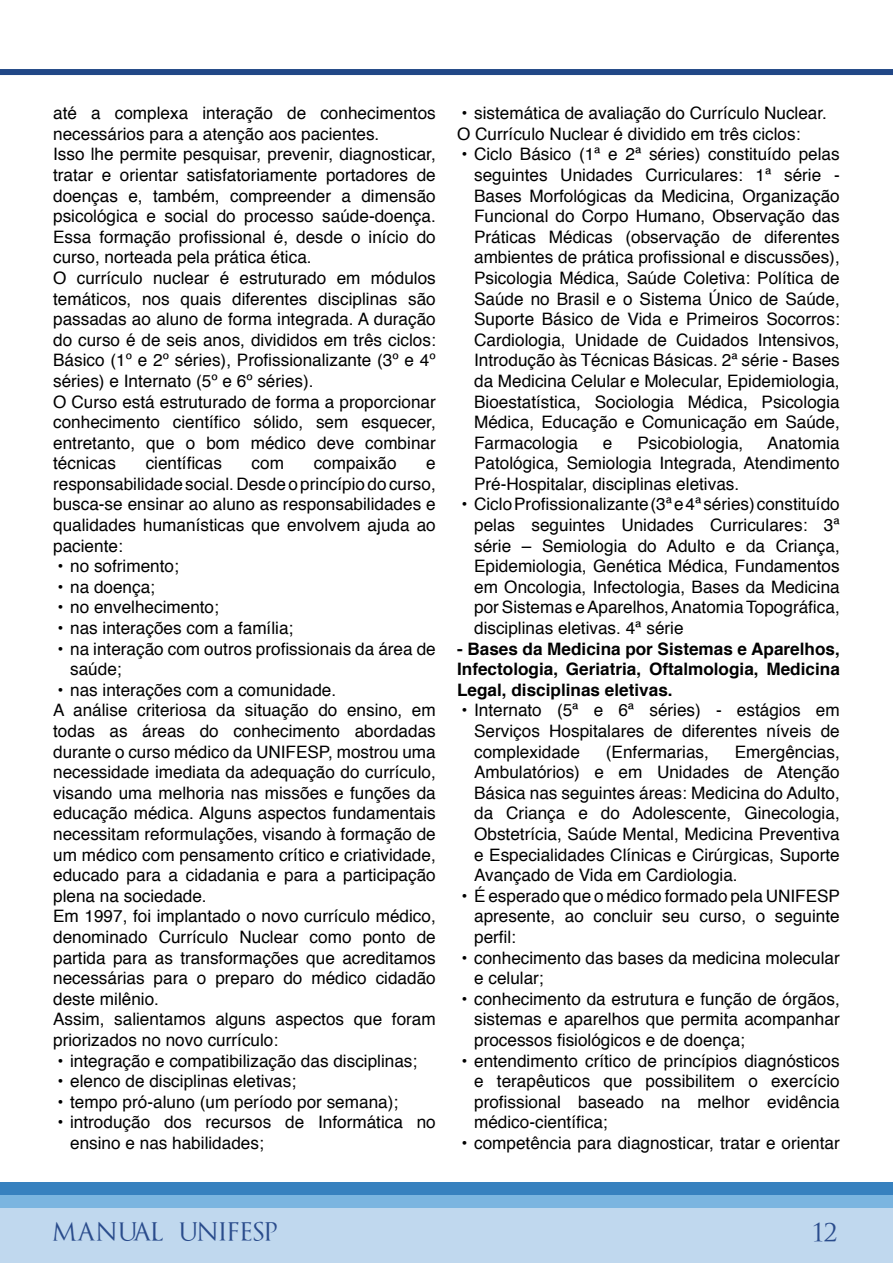
<style>
.page{position:relative;width:893px;height:1263px;background:#fff}
.page>*{position:absolute;margin:0;border:0;box-sizing:border-box;transform-origin:0 0}
.t1{font:25.5px "Trajanus Bricks";color:#2a4c8c}
.t2{font:24.75px "Trajanus Bricks";letter-spacing:-.39em;color:#2a4c8c}
.t3{font:17.1px/20.5px "Helvetica";color:#000;text-align:justify}
.t4{font:700 17.1px/20.5px "Helvetica";color:#000;text-align:justify}
</style>
<div class="page">
<div style="left:0;top:1208px;width:893px;height:55px;background:#c0d8ee"></div>
<div style="left:0;top:1195px;width:893px;height:13px;background:#7bb5e0"></div>
<div style="left:0;top:1182px;width:893px;height:13px;background:#3781bf"></div>
<div style="left:0;top:69px;width:893px;height:6px;background:#214786"></div>
<p class="t3" style="left:53px;top:103px;width:384px;text-align:left">até a complexa interação de conhecimentos necessários para a atenção aos pacientes.<br>Isso lhe permite pesquisar, prevenir, diagnosticar, tratar e orientar satisfatoriamente portadores de doenças e, também, compreender a dimensão psicológica e social do processo saúde-doença.<br>Essa formação profissional é, desde o início do curso, norteada pela prática ética.<br>O currículo nuclear é estruturado em módulos temáticos, nos quais diferentes disciplinas são passadas ao aluno de forma integrada. A duração do curso é de seis anos, divididos em três ciclos:<br>Básico (1º e 2º séries), Profissionalizante (3º e 4º séries) e Internato (5º e 6º séries).<br>O Curso está estruturado de forma a proporcionar conhecimento científico sólido, sem esquecer, entretanto, que o bom médico deve combinar técnicas</p>
<p class="t3" style="left:146px;top:453px;width:78px">científicas</p>
<p class="t3" style="left:252px;top:453px;width:34px">com</p>
<p class="t3" style="left:314px;top:453px;width:84px">compaixão</p>
<p class="t3" style="left:53px;top:453px;width:384px;text-indent:373px">e responsabilidade social. Desde o princípio do curso, busca-se ensinar ao aluno as responsabilidades e qualidades humanísticas que envolvem ajuda ao paciente:</p>
<p class="t3" style="left:57px;top:556px;width:123px">• no sofrimento;</p>
<p class="t3" style="left:57px;top:577px;width:99px">• na doença;</p>
<p class="t3" style="left:57px;top:598px;width:163px">• no envelhecimento;</p>
<p class="t3" style="left:57px;top:618px;width:237px">• nas interações com a família;</p>
<p class="t3" style="left:70px;top:639px;width:367px;text-indent:-13px">• na interação com outros profissionais da área de saúde;</p>
<p class="t3" style="left:53px;top:680px;width:384px;text-align:left">• nas interações com a comunidade.<br>A análise criteriosa da situação do ensino, em todas as áreas do conhecimento abordadas durante o curso médico da UNIFESP, mostrou uma necessidade imediata da adequação do currículo, visando uma melhoria nas missões e funções da educação médica. Alguns aspectos fundamentais necessitam reformulações, visando à formação de um médico com pensamento crítico e criatividade, educado para a cidadania e para a participação plena na sociedade.<br>Em 1997, foi implantado o novo currículo médico, denominado Currículo Nuclear como ponto de partida para as transformações que acreditamos necessárias para o preparo do médico cidadão deste milênio.<br>Assim, salientamos alguns aspectos que foram priorizados no novo currículo:</p>
<p class="t3" style="left:57px;top:1051px;width:361px">• integração e compatibilização das disciplinas;</p>
<p class="t3" style="left:57px;top:1071px;width:240px">• elenco de disciplinas eletivas;</p>
<p class="t3" style="left:57px;top:1092px;width:342px">• tempo pró-aluno (um período por semana);</p>
<p class="t3" style="left:70px;top:1112px;width:367px;text-indent:-13px">• introdução dos recursos de Informática no ensino e nas habilidades;</p>
<p class="t3" style="left:457px;top:103px;width:371px">• sistemática de avaliação do Currículo Nuclear.<br>O Currículo Nuclear é dividido em três ciclos:</p>
<p class="t3" style="left:474px;top:145px;width:367px;text-indent:-13px">• Ciclo Básico (1ª e 2ª séries) constituído pelas seguintes Unidades Curriculares: 1ª série - Bases Morfológicas da Medicina, Organização Funcional do Corpo Humano, Observação das Práticas Médicas (observação de diferentes ambientes de prática profissional e discussões), Psicologia Médica, Saúde Coletiva: Política de Saúde no Brasil e o Sistema Único de Saúde, Suporte Básico de Vida e Primeiros Socorros:<br>Cardiologia, Unidade de Cuidados Intensivos, Introdução às Técnicas Básicas. 2ª série - Bases da Medicina Celular e Molecular, Epidemiologia, Bioestatística, Sociologia Médica, Psicologia Médica, Educação e Comunicação em Saúde, Farmacologia</p>
<p class="t3" style="left:603px;top:433px;width:11px">e</p>
<p class="t3" style="left:637px;top:433px;width:107px">Psicobiologia,</p>
<p class="t3" style="left:474px;top:433px;width:367px;text-indent:293px">Anatomia Patológica, Semiologia Integrada, Atendimento Pré-Hospitalar, disciplinas eletivas.</p>
<p class="t3" style="left:474px;top:495px;width:367px;text-indent:-13px">• Ciclo Profissionalizante (3ª e 4ª séries) constituído pelas seguintes Unidades Curriculares: 3ª série – Semiologia do Adulto e da Criança, Epidemiologia, Genética Médica, Fundamentos em Oncologia, Infectologia, Bases da Medicina por Sistemas e Aparelhos, Anatomia Topográfica, disciplinas eletivas. 4ª série</p>
<p class="t4" style="left:457px;top:638px;width:384px">- Bases da Medicina por Sistemas e Aparelhos, Infectologia, Geriatria, Oftalmologia, Medicina Legal, disciplinas eletivas.</p>
<p class="t3" style="left:474px;top:701px;width:367px;text-indent:-13px">• Internato (5ª e 6ª séries) - estágios em Serviços Hospitalares de diferentes níveis de complexidade</p>
<p class="t3" style="left:474px;top:742px;width:367px;text-indent:261px">Emergências, Ambulatórios) e em Unidades de Atenção Básica nas seguintes áreas: Medicina do Adulto, da Criança e do Adolescente, Ginecologia, Obstetrícia, Saúde Mental, Medicina Preventiva e Especialidades Clínicas e Cirúrgicas, Suporte Avançado de Vida em Cardiologia.</p>
<p class="t3" style="left:474px;top:886px;width:367px;text-indent:-13px">• É esperado que o médico formado pela UNIFESP apresente, ao concluir seu curso, o seguinte perfil:</p>
<p class="t3" style="left:474px;top:948px;width:367px;text-indent:-13px">• conhecimento das bases da medicina molecular e celular;</p>
<p class="t3" style="left:474px;top:989px;width:367px;text-indent:-13px">• conhecimento da estrutura e função de órgãos, sistemas e aparelhos que permita acompanhar processos fisiológicos e de doença;</p>
<p class="t3" style="left:474px;top:1051px;width:367px;text-indent:-13px">• entendimento crítico de princípios diagnósticos e terapêuticos que possibilitem o exercício profissional baseado na melhor evidência médico-científica;</p>
<p class="t3" style="left:461px;top:1133px;width:380px">• competência para diagnosticar, tratar e orientar</p>
<p class="t3" style="left:606px;top:742px;width:104px">(Enfermarias,</p>
<h2 class="t2" style="left:52px;top:1216px;width:232px">MANUAL UNIFESP</h2>
<h1 class="t1" style="left:812px;top:1216px;width:28px">12</h1>
</div>
